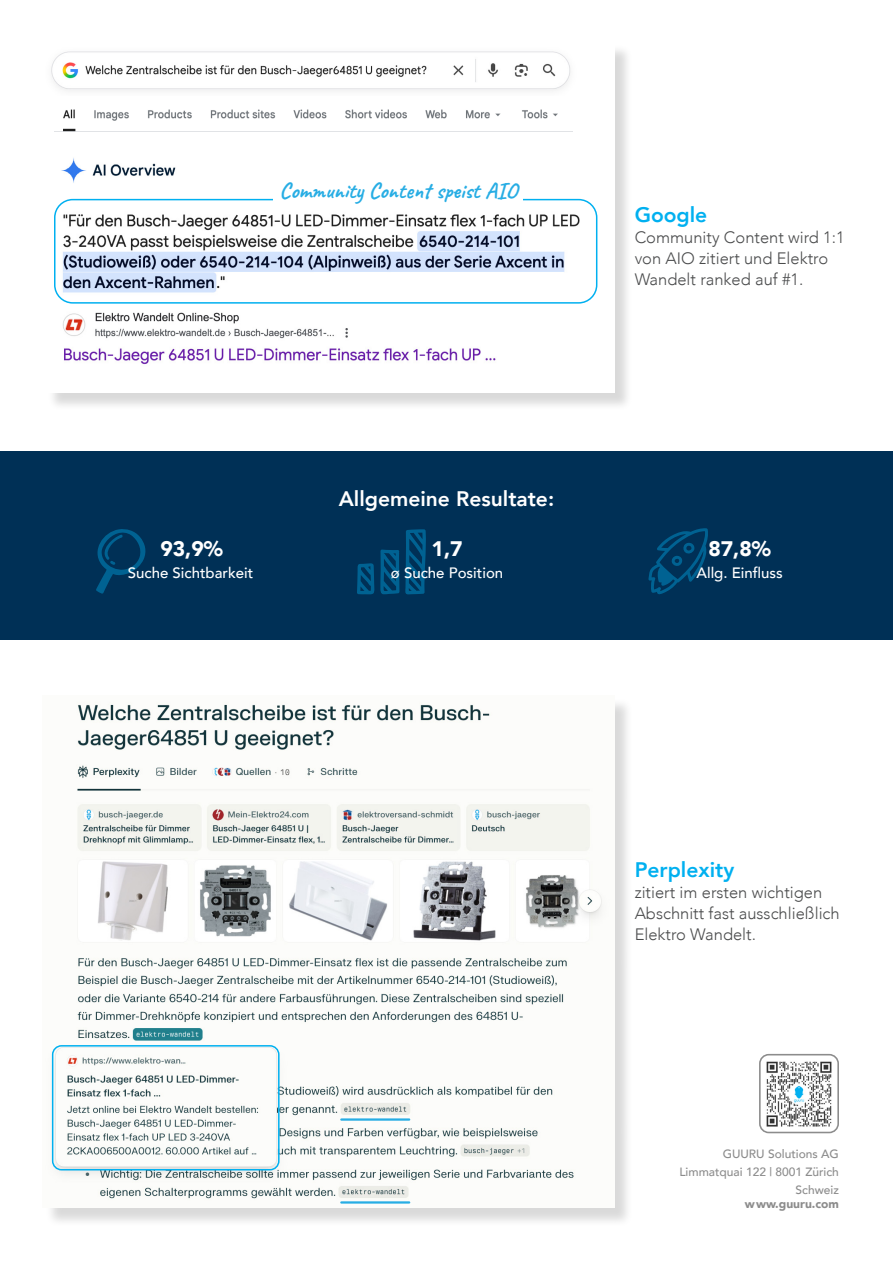
<style>
.page{position:relative;width:893px;height:1263px;background:#fff}
.page>*{position:absolute;margin:0;border:0;box-sizing:border-box;transform-origin:0 0}
.t1{font:22.5px "Caveat";color:#27ade4}
.t2{font:800 21px "Avenir";color:#fff}
.t3{font:800 21px "Avenir";color:#00b0f0}
.t4{font:900 21px "Avenir";color:#fff}
.t5{font:300 16.5px/21px "Avenir";color:#4a4b4c}
.t6{font:500 15px "Avenir";color:#fff}
.t7{font:500 12px/18px "Avenir";color:#8c8c8c;text-align:right}
.t8{font:900 12px "Avenir";color:#8c8c8c}
.s1{color:#003056}
</style>
<div class="page">
<div style="left:47px;top:44px;width:586px;height:368px;background:#000;opacity:.15"></div>
<div style="left:45px;top:41px;width:569px;height:352px;background:#fff"></div>
<div style="left:45px;top:698px;width:589px;height:529px;background:#000;opacity:.15"></div>
<img style="left:45px;top:698px;width:569px;height:509px">
<div style="left:0;top:451px;width:893px;height:188px;background:#003056"></div>
<img style="left:54px;top:198px;width:527px;height:167px">
<div style="left:54px;top:199px;width:543px;height:105px;border:2px solid #00b0f0;border-radius:18px"></div>
<div style="left:274px;top:176px;width:249px;height:33px;background:#fff"></div>
<hr style="left:341px;top:1118px;width:68px;height:3px;background:#27ade4">
<hr style="left:341px;top:1201px;width:68px;height:2px;background:#27ade4">
<div style="left:759px;top:1054px;width:80px;height:79px;border:2px solid #8c8c8c;border-radius:9px"></div>
<img style="left:766px;top:1061px;width:66px;height:66px">
<img style="left:51px;top:51px;width:520px;height:40px">
<svg style="left:648px;top:528px;width:60px;height:67px"></svg>
<svg style="left:96px;top:529px;width:50px;height:65px"></svg>
<svg style="left:357px;top:529px;width:69px;height:66px"></svg>
<img style="left:61px;top:158px;width:115px;height:25px">
<img style="left:54px;top:109px;width:519px;height:23px">
<div style="left:52px;top:1045px;width:228px;height:125px;border:2px solid #00b0f0;border-radius:9px"></div>
<h1 class="t1" style="left:280px;top:176px;width:239px">Community Content speist AIO</h1>
<p class="t3" style="left:635px;top:198px;width:74px">Google</p>
<p class="t5" style="left:635px;top:227px;width:212px">Community Content wird 1:1 von AIO zitiert und Elektro<br>Wandelt ranked auf #1.</p>
<p class="t4" style="left:160px;top:530px;width:83px">93,9%<span class="s1">%</span></p>
<p class="t6" style="left:128px;top:560px;width:127px">Suche Sichtbarkeit</p>
<p class="t2" style="left:339px;top:483px;width:217px">Allgemeine Resultate:</p>
<p class="t4" style="left:432px;top:530px;width:33px">1,7</p>
<p class="t6" style="left:391px;top:560px;width:114px">ø Suche Position</p>
<p class="t4" style="left:708px;top:530px;width:64px">87,8%</p>
<p class="t6" style="left:696px;top:560px;width:88px">Allg. Einfluss</p>
<p class="t3" style="left:635px;top:853px;width:101px">Perplexity</p>
<p class="t5" style="left:635px;top:882px;width:207px">zitiert im ersten wichtigen<br>Abschnitt fast ausschließlich<br>Elektro Wandelt.</p>
<p class="t7" style="left:679px;top:1144px;width:161px">GUURU Solutions AG<br>Limmatquai 122 | 8001 Zürich<br>Schweiz</p>
<p class="t8" style="left:745px;top:1194px;width:96px">www.guuru.com</p>
</div>
